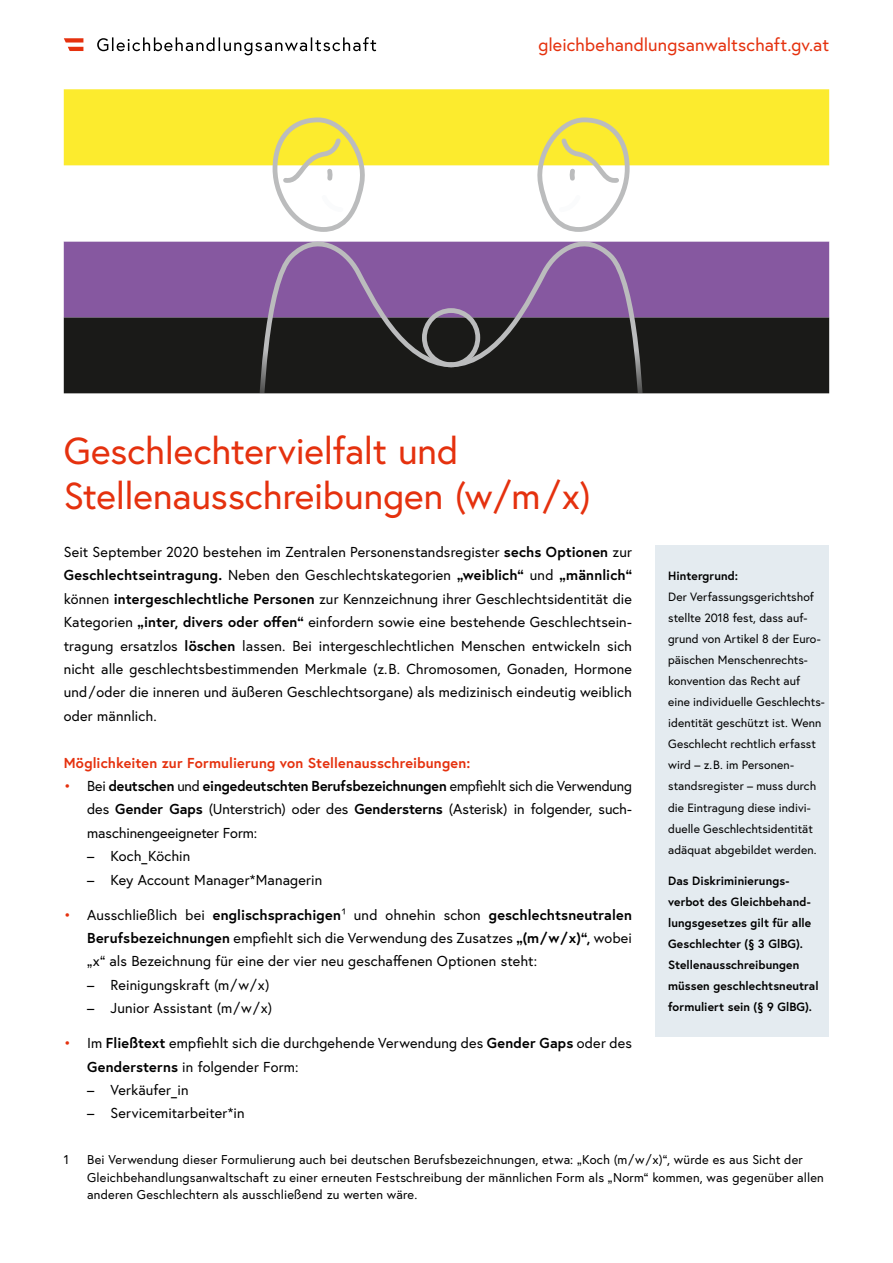
<style>
.page{position:relative;width:893px;height:1263px;background:#fff}
.page>*{position:absolute;margin:0;border:0;box-sizing:border-box;transform-origin:0 0}
.h1_ohne_Nummerierung{font:37.5px/45px "Europa Austria";letter-spacing:-.005em;color:#e5310e}
.p_Link{font:18px "Europa Austria";letter-spacing:.005em;color:#e5310e}
.p_Abstand_danach{font:14.4px/23.4px "Europa Austria";letter-spacing:.005em;color:#000;text-align:justify}
.h3_ohne_Num_als_H2{font:700 14.4px "Europa Austria";letter-spacing:.01em;color:#e5310e}
.p_Fußnote{font:12.75px/17.5px "Europa Austria";letter-spacing:.015em;color:#000}
.t1{font:12px/21px "Europa Austria";letter-spacing:.005em;color:#000}
.t2{font:700 12px/21px "Europa Austria";letter-spacing:.005em;color:#000}
.s1{font-weight:700}
.s2{color:#e5310e}
</style>
<div class="page">
<div style="left:64px;top:241px;width:765px;height:76px;background:#8658a0"></div>
<svg style="left:64px;top:165px;width:765px;height:1px"></svg>
<div style="left:64px;top:89px;width:765px;height:76px;background:#fceb2e"></div>
<div style="left:64px;top:317px;width:765px;height:76px;background:#1a1a18"></div>
<svg style="left:255px;top:115px;width:392px;height:278px"></svg>
<div style="left:422px;top:308px;width:58px;height:59px;border:5px solid #bbbcbd;border-radius:50%"></div>
<svg style="left:97px;top:37px;width:279px;height:18px"></svg>
<svg style="left:64px;top:38px;width:19px;height:13px"></svg>
<div style="left:655px;top:545px;width:174px;height:491px;background:#e4ebf0"></div>
<p class="p_Link" style="left:538px;top:33px;width:292px">gleichbehandlungsanwaltschaft.gv.at</p>
<h1 class="h1_ohne_Nummerierung" style="left:64px;top:427px;width:529px">Geschlechtervielfalt und<br>Stellenausschreibungen (w/m/x)</h1>
<p class="p_Abstand_danach" style="left:64px;top:540px;width:570px">Seit September 2020 bestehen im Zentralen Personenstandsregister <span class="s1">sechs Optionen</span> zur <span class="s1">Geschlechtseintragung.</span> Neben den Geschlechtskategorien <span class="s1">„weiblich“</span> und <span class="s1">„männlich“ </span>können <span class="s1">intergeschlechtliche Personen</span> zur Kennzeichnung ihrer Geschlechtsidentität die Kategorien <span class="s1">„inter, divers oder offen“</span> einfordern sowie eine bestehende Geschlechtsein&shy;tragung ersatzlos <span class="s1">löschen</span> lassen. Bei intergeschlechtlichen Menschen entwickeln sich nicht alle geschlechtsbestimmenden Merkmale (z.B. Chromosomen, Gonaden, Hormone und/oder die inneren und äußeren Geschlechtsorgane) als medizinisch eindeutig weiblich oder männlich.</p>
<h2 class="h3_ohne_Num_als_H2" style="left:64px;top:753px;width:408px">Möglichkeiten zur Formulierung von Stellenausschreibungen:</h2>
<p class="p_Abstand_danach" style="left:87px;top:774px;width:546px;text-indent:-23px"><span class="s2">•</span> Bei <span class="s1">deutschen</span> und <span class="s1">eingedeutschten Berufsbezeichnungen</span> empfiehlt sich die Verwendung des <span class="s1">Gender Gaps</span> (Unterstrich) oder des <span class="s1">Gendersterns</span> (Asterisk) in folgender, such&shy;maschinengeeigneter Form:</p>
<p class="p_Abstand_danach" style="left:87px;top:844px;width:105px">– Koch_Köchin</p>
<p class="p_Abstand_danach" style="left:87px;top:867px;width:237px">– Key Account Manager*Managerin</p>
<p class="p_Abstand_danach" style="left:87px;top:902px;width:546px;text-indent:-23px"><span class="s2">•</span> Ausschließlich bei <span class="s1">englischsprachigen</span>1 und ohnehin schon <span class="s1">geschlechtsneutralen Berufsbezeichnungen</span> empfiehlt sich die Verwendung des Zusatzes <span class="s1">„(m/w/x)“,</span> wobei „x“ als Bezeichnung für eine der vier neu geschaffenen Optionen steht:</p>
<p class="p_Abstand_danach" style="left:87px;top:973px;width:184px">– Reinigungskraft (m/w/x)</p>
<p class="p_Abstand_danach" style="left:87px;top:996px;width:187px">– Junior Assistant (m/w/x)</p>
<p class="p_Abstand_danach" style="left:87px;top:1031px;width:546px;text-indent:-23px"><span class="s2">•</span> Im <span class="s1">Fließtext</span> empfiehlt sich die durchgehende Verwendung des <span class="s1">Gender Gaps</span> oder des<br><span class="s1">Gendersterns</span> in folgender Form:</p>
<p class="p_Abstand_danach" style="left:87px;top:1078px;width:103px">– Verkäufer_in</p>
<p class="p_Abstand_danach" style="left:87px;top:1101px;width:159px">– Servicemitarbeiter*in</p>
<p class="p_Fußnote" style="left:64px;top:1151px;width:7px">1</p>
<p class="p_Fußnote" style="left:87px;top:1151px;width:738px">Bei Verwendung dieser Formulierung auch bei deutschen Berufsbezeichnungen, etwa: „Koch (m/w/x)“, würde es aus Sicht der<br>Gleichbehandlungsanwaltschaft zu einer erneuten Festschreibung der männlichen Form als „Norm“ kommen, was gegenüber allen anderen Geschlechtern als ausschließend zu werten wäre.</p>
<p class="t1" style="left:668px;top:565px;width:158px"><span class="s1">Hintergrund:<br></span>Der Verfassungsgerichtshof stellte 2018 fest, dass auf&shy;grund von Artikel 8 der Euro&shy;päischen Menschenrechts&shy;konvention das Recht auf eine individuelle Geschlechts&shy;identität geschützt ist. Wenn<br>Geschlecht rechtlich erfasst wird – z. B. im Personen&shy;standsregister – muss durch die Eintragung diese indivi&shy;duelle Geschlechtsidentität adäquat abgebildet werden.</p>
<p class="t2" style="left:668px;top:869px;width:152px">Das Diskriminierungs&shy;verbot des Gleichbehand&shy;lungsgesetzes gilt für alle<br>Geschlechter (§ 3 GlBG).<br>Stellenausschreibungen müssen geschlechtsneutral formuliert sein (§ 9 GlBG).</p>
</div>
